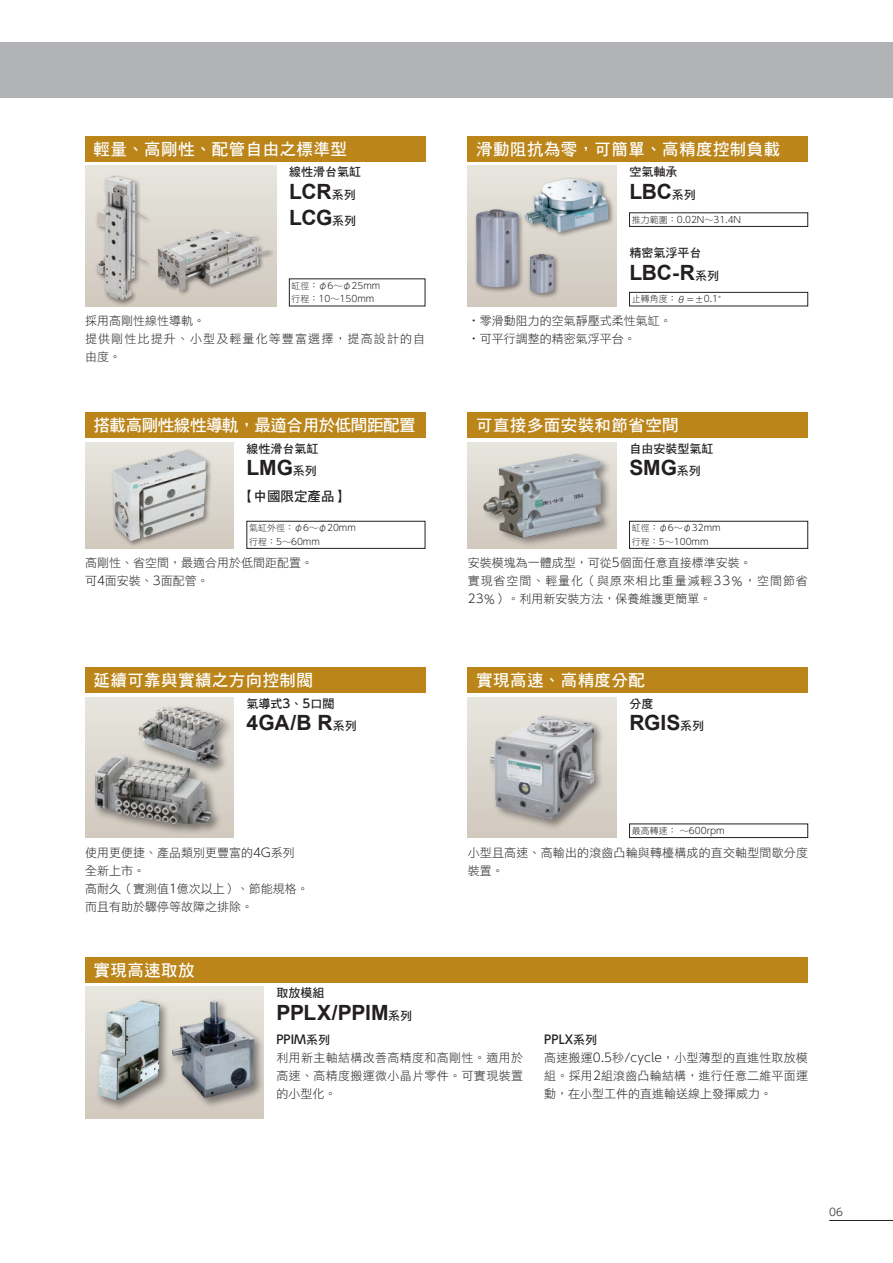
<style>
.page{position:relative;width:893px;height:1263px;background:#fff}
.page>*{position:absolute;margin:0;border:0;box-sizing:border-box;transform-origin:0 0}
.t1{font:700 21px/26.2px "Arial";letter-spacing:-.01em;color:#231f20}
.t2{font:16.5px "DF Hei Std W7";letter-spacing:.025em;color:#fff}
.t3{font:16.5px "DF Hei Std W7";letter-spacing:-.025em;color:#fff}
.t4{font:13.5px "DF Hei Std W7";color:#231f20}
.t5{font:12px/18px "DF Hei Std W3";color:#231f20}
.t6{font:12px "DF Hei Std W7";color:#231f20}
.t7{font:12px/18px "DF Hei Std W3";letter-spacing:.095em;color:#231f20}
.t8{font:500 12px "UD Shin Go Pro";color:#231f20}
.t9{font:300 10.5px "UD Shin Go Pro";color:#231f20}
.t10{font:300 9px/13.5px "UD Shin Go Pro";color:#231f20}
.t11{font:9px "DF Hei Std W3";color:#231f20}
.s1{font-family:"DF Hei Std W7";font-weight:400;font-size:12px}
.s2{font-family:"DF Hei Std W3";font-weight:400}
.s3{font-family:"UD Shin Go Pro";font-weight:300}
.s4{font-family:"UD Shin Go Pro";font-weight:500}
.s5{font-family:"DF Hei Std W7";font-weight:400}
</style>
<div class="page">
<div style="left:0;top:43px;width:893px;height:55px;background:#b2b3b7"></div>
<div style="left:85px;top:136px;width:340px;height:26px;background:#bb851a"></div>
<div style="left:85px;top:412px;width:340px;height:26px;background:#bb851a"></div>
<div style="left:85px;top:668px;width:340px;height:25px;background:#bb851a"></div>
<div style="left:85px;top:957px;width:723px;height:25px;background:#bb851a"></div>
<div style="left:468px;top:412px;width:340px;height:26px;background:#bb851a"></div>
<div style="left:468px;top:668px;width:340px;height:25px;background:#bb851a"></div>
<div style="left:85px;top:442px;width:149px;height:107px;background:linear-gradient(to bottom,#e7e6de,#d1c8be)"></div>
<div style="left:111px;top:448px;width:102px;height:99px;background:#231f20;opacity:.5"></div>
<img style="left:113px;top:450px;width:93px;height:91px">
<div style="left:85px;top:697px;width:149px;height:141px;background:linear-gradient(to bottom,#e7e6de,#d1c8be)"></div>
<div style="left:85px;top:986px;width:179px;height:132px;background:linear-gradient(to bottom,#e7e6de,#d1c9bf)"></div>
<div style="left:85px;top:166px;width:191px;height:140px;background:linear-gradient(to bottom,#e7e6de,#d1c9bf)"></div>
<div style="left:468px;top:442px;width:149px;height:107px;background:linear-gradient(to bottom,#e7e6de,#d1c8be)"></div>
<div style="left:482px;top:451px;width:130px;height:97px;background:#231f20;opacity:.5"></div>
<img style="left:481px;top:452px;width:122px;height:87px">
<div style="left:468px;top:697px;width:149px;height:141px;background:linear-gradient(to bottom,#e7e6de,#d1c8be)"></div>
<div style="left:488px;top:714px;width:117px;height:117px;background:#231f20;opacity:.5"></div>
<img style="left:491px;top:716px;width:103px;height:103px">
<div style="left:247px;top:521px;width:178px;height:28px;border:1px solid #231f20"></div>
<div style="left:629px;top:521px;width:179px;height:28px;border:1px solid #231f20"></div>
<div style="left:629px;top:824px;width:179px;height:14px;border:1px solid #231f20"></div>
<div style="left:95px;top:998px;width:76px;height:113px;background:#231f20;opacity:.5"></div>
<img style="left:98px;top:1000px;width:62px;height:100px">
<div style="left:169px;top:998px;width:96px;height:111px;background:#231f20;opacity:.5"></div>
<img style="left:172px;top:1000px;width:82px;height:98px">
<div style="left:92px;top:752px;width:130px;height:84px;background:#231f20;opacity:.5"></div>
<img style="left:94px;top:755px;width:117px;height:69px">
<div style="left:136px;top:704px;width:99px;height:72px;background:#231f20;opacity:.5"></div>
<img style="left:139px;top:706px;width:85px;height:59px">
<div style="left:95px;top:174px;width:59px;height:133px;background:#231f20;opacity:.5"></div>
<img style="left:97px;top:176px;width:53px;height:124px">
<img style="left:155px;top:225px;width:122px;height:70px">
<div style="left:468px;top:136px;width:340px;height:26px;background:#bb851a"></div>
<div style="left:468px;top:166px;width:149px;height:140px;background:linear-gradient(to bottom,#e7e6de,#d1c9bf)"></div>
<div style="left:629px;top:213px;width:179px;height:14px;border:1px solid #231f20"></div>
<div style="left:629px;top:292px;width:179px;height:14px;border:1px solid #231f20"></div>
<div style="left:474px;top:177px;width:141px;height:122px;background:#231f20;opacity:.5"></div>
<img style="left:476px;top:209px;width:78px;height:84px">
<img style="left:524px;top:179px;width:84px;height:53px">
<hr style="left:829px;top:1220px;width:64px;height:1px;background:#231f20">
<h2 class="t2" style="left:94px;top:140px;width:255px">輕量、高剛性、配管自由之標準型</h2>
<p class="t6" style="left:289px;top:165px;width:73px">線性滑台氣缸</p>
<h1 class="t1" style="left:289px;top:179px;width:69px">LCR<span class="s1">系列<br></span>LCG<span class="s1">系列</span></h1>
<p class="t10" style="left:292px;top:278px;width:90px"><span class="s2">缸徑：</span>φ6<span class="s2">∼</span>φ25mm<span class="s2">行程：</span>10<span class="s2">∼</span>150mm</p>
<p class="t7" style="left:85px;top:311px;width:342px">採用高剛性線性導軌。<br>提供剛性比提升、小型及輕量化等豐富選擇，提高設計的自由度。</p>
<h2 class="t3" style="left:94px;top:416px;width:324px">搭載高剛性線性導軌，最適合用於低間距配置</h2>
<p class="t6" style="left:247px;top:442px;width:73px">線性滑台氣缸</p>
<h1 class="t1" style="left:247px;top:455px;width:72px">LMG<span class="s1">系列</span></h1>
<p class="t4" style="left:241px;top:488px;width:108px">【中國限定產品】</p>
<p class="t10" style="left:249px;top:521px;width:108px"><span class="s2">氣缸外徑：</span>φ6<span class="s2">∼</span>φ20mm<span class="s2">行程：</span>5<span class="s2">∼</span>60mm</p>
<p class="t5" style="left:85px;top:554px;width:229px">高剛性、省空間，最適合用於低間距配置。可<span class="s3">4</span>面安裝、<span class="s3">3</span>面配管。</p>
<h2 class="t2" style="left:94px;top:671px;width:221px">延續可靠與實績之方向控制閥</h2>
<p class="t6" style="left:247px;top:697px;width:89px">氣導式<span class="s4">3</span>、<span class="s4">5</span>口閥</p>
<h1 class="t1" style="left:247px;top:711px;width:112px">4GA/B R<span class="s1">系列</span></h1>
<p class="t5" style="left:85px;top:843px;width:225px">使用更便捷、產品類別更豐富的<span class="s3">4G</span>系列全新上市。<br>高耐久（實測值<span class="s3">1</span>億次以上）、節能規格。而且有助於驟停等故障之排除。</p>
<h2 class="t2" style="left:94px;top:961px;width:103px">實現高速取放</h2>
<p class="t6" style="left:276px;top:986px;width:49px">取放模組</p>
<h1 class="t1" style="left:276px;top:1000px;width:137px">PPLX/PPIM<span class="s1">系列</span></h1>
<h2 class="t2" style="left:476px;top:140px;width:306px">滑動阻抗為零，可簡單、高精度控制負載</h2>
<p class="t6" style="left:629px;top:165px;width:49px">空氣軸承</p>
<h1 class="t1" style="left:629px;top:179px;width:68px">LBC<span class="s1">系列</span></h1>
<p class="t10" style="left:632px;top:212px;width:111px"><span class="s2">推力範圍：</span>0.02N<span class="s2">∼</span>31.4N</p>
<p class="t6" style="left:629px;top:246px;width:73px">精密氣浮平台</p>
<h1 class="t1" style="left:629px;top:260px;width:91px">LBC-R<span class="s1">系列</span></h1>
<p class="t10" style="left:632px;top:292px;width:97px"><span class="s2">止轉角度：</span>θ＝±0.1°</p>
<p class="t5" style="left:468px;top:312px;width:205px"><span class="s3">・</span>零滑動阻力的空氣靜壓式柔性氣缸。<span class="s3">・</span>可平行調整的精密氣浮平台。</p>
<h2 class="t2" style="left:476px;top:416px;width:204px">可直接多面安裝和節省空間</h2>
<p class="t6" style="left:629px;top:442px;width:85px">自由安裝型氣缸</p>
<h1 class="t1" style="left:629px;top:455px;width:73px">SMG<span class="s1">系列</span></h1>
<p class="t10" style="left:632px;top:521px;width:90px"><span class="s2">缸徑：</span>φ6<span class="s2">∼</span>φ32mm<span class="s2">行程：</span>5<span class="s2">∼</span>100mm</p>
<p class="t5" style="left:468px;top:554px;width:342px">安裝模塊為一體成型，可從<span class="s3">5</span>個面任意直接標準安裝。<br>實現省空間、輕量化（與原來相比重量減輕<span class="s3">33％</span>，空間節省<br><span class="s3">23％</span>）。利用新安裝方法，保養維護更簡單。</p>
<h2 class="t2" style="left:476px;top:671px;width:170px">實現高速、高精度分配</h2>
<p class="t6" style="left:629px;top:697px;width:25px">分度</p>
<h1 class="t1" style="left:629px;top:711px;width:76px">RGIS<span class="s1">系列</span></h1>
<p class="t11" style="left:632px;top:826px;width:94px">最高轉速： ∼<span class="s3">600rpm</span></p>
<p class="t5" style="left:468px;top:843px;width:342px">小型且高速、高輸出的滾齒凸輪與轉檯構成的直交軸型間歇分度裝置。</p>
<p class="t8" style="left:276px;top:1029px;width:55px">PPIM<span class="s5">系列</span></p>
<p class="t5" style="left:276px;top:1048px;width:248px;text-align:justify">利用新主軸結構改善高精度和高剛性。適用於高速、高精度搬運微小晶片零件。可實現裝置的小型化。</p>
<p class="t8" style="left:544px;top:1029px;width:54px">PPLX<span class="s5">系列</span></p>
<p class="t5" style="left:544px;top:1048px;width:265px;text-align:justify">高速搬運<span class="s3">0.5</span>秒<span class="s3">/cycle</span>，小型薄型的直進性取放模組。採用<span class="s3">2</span>組滾齒凸輪結構，進行任意二維平面運動，在小型工件的直進輸送線上發揮威力。</p>
<p class="t9" style="left:829px;top:1203px;width:15px">06</p>
</div>
